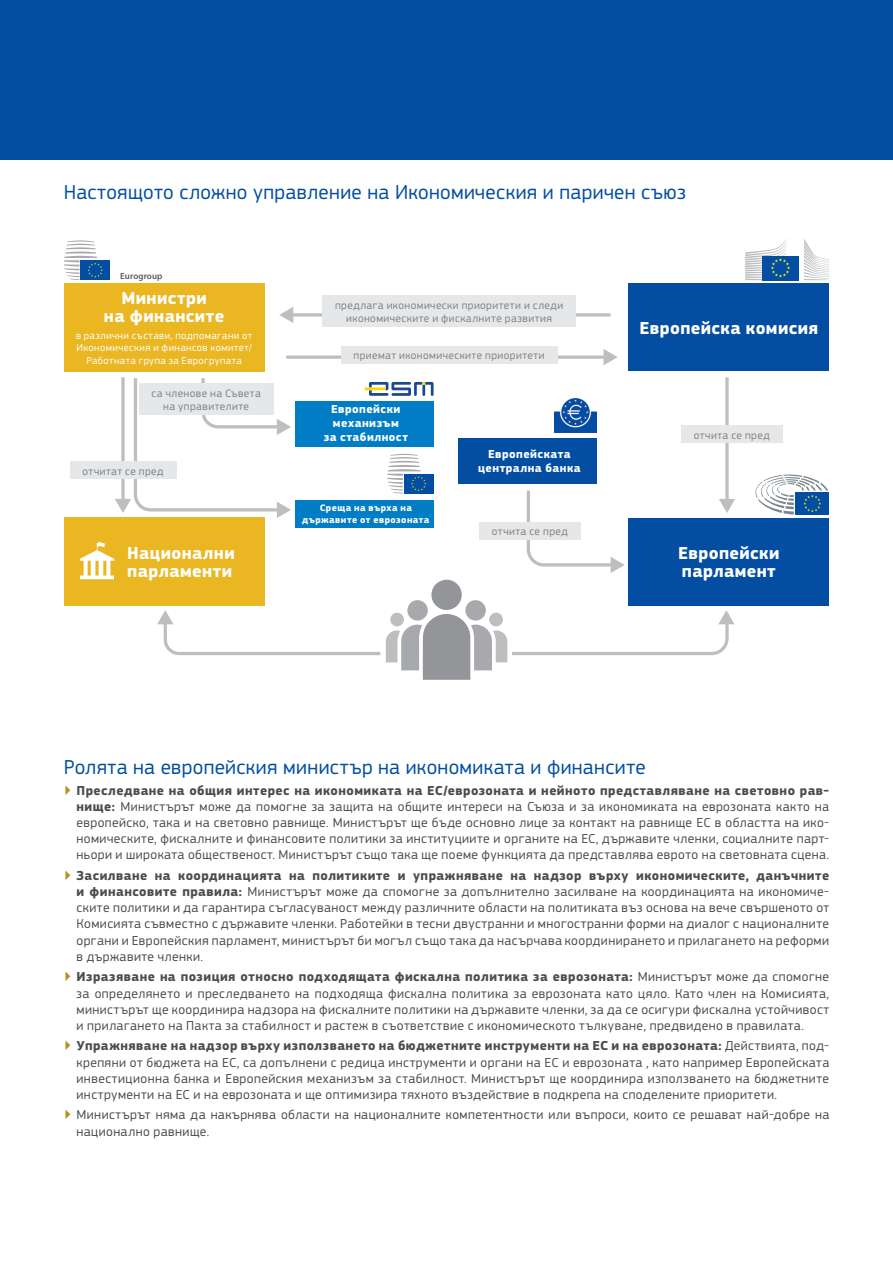
<style>
.page{position:relative;width:893px;height:1263px;background:#fff}
.page>*{position:absolute;margin:0;border:0;box-sizing:border-box;transform-origin:0 0}
.title_2_break{font:21px "EC Square Sans Pro";letter-spacing:.015em;color:#034ea2}
.fig3_1{font:700 18px/18px "EC Square Sans Pro";letter-spacing:.02em;color:#fff;text-align:center}
.fig3_4{font:700 18px/18px "EC Square Sans Pro";letter-spacing:.025em;color:#fff}
.t1{font:13.5px/16.2px "EC Square Sans Pro";letter-spacing:.03em;color:#4d4d4f;text-align:justify}
.fig3_5{font:700 12px/14.4px "EC Square Sans Pro";letter-spacing:.04em;color:#fff;text-align:center}
.fig3_3{font:11.25px/13.5px "EC Square Sans Pro";letter-spacing:.04em;color:#808285;text-align:center}
.fig3_2{font:10.5px/12.6px "EC Square Sans Pro";letter-spacing:.04em;color:#fff;text-align:center}
.fig3_5-2{font:700 9.75px/11.7px "EC Square Sans Pro";letter-spacing:.045em;color:#fff;text-align:center}
.fig3_0{font:600 9px "Myriad Pro";letter-spacing:.005em;color:#58595b}
.s1{color:#b6901b}
.s2{font-weight:700}
</style>
<div class="page">
<div style="left:0;top:0;width:893px;height:160px;background:#034ea2"></div>
<svg style="left:725px;top:377px;width:4px;height:122px"></svg>
<svg style="left:293px;top:313px;width:318px;height:4px"></svg>
<div style="left:64px;top:284px;width:201px;height:88px;background:#eab621"></div>
<div style="left:64px;top:518px;width:201px;height:88px;background:#eab621"></div>
<div style="left:628px;top:284px;width:201px;height:87px;background:#034ea2"></div>
<div style="left:628px;top:518px;width:201px;height:87px;background:#034ea2"></div>
<div style="left:458px;top:439px;width:138px;height:45px;background:#034ea2"></div>
<div style="left:295px;top:402px;width:139px;height:45px;background:#007dc5"></div>
<div style="left:295px;top:500px;width:139px;height:28px;background:#007dc5"></div>
<svg style="left:286px;top:355px;width:317px;height:4px"></svg>
<div style="left:795px;top:492px;width:34px;height:23px;background:#034ea2"></div>
<svg style="left:755px;top:474px;width:73px;height:40px"></svg>
<svg style="left:804px;top:239px;width:25px;height:41px"></svg>
<div style="left:762px;top:256px;width:36px;height:24px;background:#034ea2"></div>
<svg style="left:745px;top:239px;width:45px;height:41px"></svg>
<svg style="left:80px;top:542px;width:34px;height:37px"></svg>
<div style="left:431px;top:580px;width:31px;height:30px;background:#939598;border-radius:50%"></div>
<div style="left:407px;top:600px;width:21px;height:21px;background:#a7a9ac;border-radius:50%"></div>
<div style="left:465px;top:600px;width:21px;height:21px;background:#a7a9ac;border-radius:50%"></div>
<svg style="left:719px;top:499px;width:16px;height:14px"></svg>
<svg style="left:115px;top:377px;width:176px;height:141px"></svg>
<svg style="left:525px;top:490px;width:100px;height:83px"></svg>
<svg style="left:603px;top:349px;width:15px;height:16px"></svg>
<svg style="left:279px;top:307px;width:14px;height:16px"></svg>
<svg style="left:157px;top:610px;width:578px;height:70px"></svg>
<svg style="left:364px;top:382px;width:70px;height:14px"></svg>
<img style="left:555px;top:398px;width:41px;height:35px">
<div style="left:80px;top:260px;width:30px;height:20px;background:#034ea2"></div>
<svg style="left:64px;top:240px;width:39px;height:40px"></svg>
<div style="left:404px;top:474px;width:30px;height:20px;background:#034ea2"></div>
<svg style="left:387px;top:454px;width:39px;height:40px"></svg>
<div style="left:139px;top:383px;width:135px;height:32px;background:#e6e7e8"></div>
<div style="left:70px;top:461px;width:106px;height:18px;background:#e6e7e8"></div>
<div style="left:681px;top:425px;width:101px;height:18px;background:#e6e7e8"></div>
<div style="left:341px;top:346px;width:216px;height:18px;background:#e6e7e8"></div>
<div style="left:322px;top:295px;width:254px;height:31px;background:#e6e7e8"></div>
<div style="left:479px;top:522px;width:101px;height:17px;background:#e6e7e8"></div>
<p class="title_2_break" style="left:64px;top:179px;width:624px">Настоящото сложно управление на Икономическия и паричен съюз</p>
<p class="fig3_0" style="left:120px;top:270px;width:44px">Eurogroup</p>
<p class="fig3_1" style="left:104px;top:289px;width:122px">Министри<br>на финансите</p>
<p class="fig3_2" style="left:76px;top:329px;width:178px">в различни състави, подпомагани от<br>Икономическия и финансов комитет/<br>Работната група за Еврогрупата</p>
<p class="fig3_3" style="left:152px;top:386px;width:111px">са членове на Съвета на управителите</p>
<p class="fig3_3" style="left:82px;top:464px;width:82px">отчитат се пред</p>
<p class="fig3_4" style="left:127px;top:545px;width:109px">Национални парламенти</p>
<p class="fig3_3" style="left:335px;top:298px;width:230px">предлага икономически приоритети и следи икономическите и фискалните развития</p>
<p class="fig3_3" style="left:354px;top:349px;width:192px">приемат икономическите приоритети</p>
<p class="fig3_5" style="left:324px;top:402px;width:86px">Европейски механизъм<br>за стабилност</p>
<p class="fig3_5-2" style="left:302px;top:502px;width:129px">Среща на върха на държавите от еврозоната</p>
<p class="fig3_5" style="left:478px;top:447px;width:104px">Европейската централна банка</p>
<p class="fig3_3" style="left:492px;top:525px;width:77px">отчита се пред</p>
<p class="fig3_1" style="left:639px;top:320px;width:180px">Европейска комисия</p>
<p class="fig3_3" style="left:694px;top:428px;width:77px">отчита се пред</p>
<p class="fig3_1" style="left:678px;top:545px;width:103px;text-align:left">Европейски парламент</p>
<p class="title_2_break" style="left:64px;top:755px;width:583px">Ролята на европейския министър на икономиката и финансите</p>
<p class="t1" style="left:77px;top:782px;width:754px;text-indent:-13px"><span class="s1">▶</span> <span class="s2">Преследване на общия интерес на икономиката на ЕС/еврозоната и нейното представляване на световно рав&shy;нище:</span> Министърът може да помогне за защита на общите интереси на Съюза и за икономиката на еврозоната както на европейско, така и на световно равнище. Министърът ще бъде основно лице за контакт на равнище ЕС в областта на ико&shy;номическите, фискалните и финансовите политики за институциите и органите на ЕС, държавите членки, социалните парт&shy;ньори и широката общественост. Министърът също така ще поеме функцията да представлява еврото на световната сцена.</p>
<p class="t1" style="left:77px;top:867px;width:754px;text-indent:-13px"><span class="s1">▶</span> <span class="s2">Засилване на координацията на политиките и упражняване на надзор върху икономическите, данъчните и финансовите правила:</span> Министърът може да спомогне за допълнително засилване на координацията на икономиче&shy;ските политики и да гарантира съгласуваност между различните области на политиката въз основа на вече свършеното от Комисията съвместно с държавите членки. Работейки в тесни двустранни и многостранни форми на диалог с националните органи и Европейския парламент, министърът би могъл също така да насърчава координирането и прилагането на реформи в държавите членки.</p>
<p class="t1" style="left:77px;top:969px;width:754px;text-indent:-13px"><span class="s1">▶</span> <span class="s2">Изразяване на позиция относно подходящата фискална политика за еврозоната:</span> Министърът може да спомогне за определянето и преследването на подходяща фискална политика за еврозоната като цяло. Като член на Комисията, министърът ще координира надзора на фискалните политики на държавите членки, за да се осигури фискална устойчивост и прилагането на Пакта за стабилност и растеж в съответствие с икономическото тълкуване, предвидено в правилата.</p>
<p class="t1" style="left:77px;top:1038px;width:754px;text-indent:-13px"><span class="s1">▶</span> <span class="s2">Упражняване на надзор върху използването на бюджетните инструменти на ЕС и на еврозоната:</span> Действията, под&shy;крепяни от бюджета на ЕС, са допълнени с редица инструменти и органи на ЕС и еврозоната , като например Европейската инвестиционна банка и Европейския механизъм за стабилност. Министърът ще координира използването на бюджетните инструменти на ЕС и на еврозоната и ще оптимизира тяхното въздействие в подкрепа на споделените приоритети.</p>
<p class="t1" style="left:77px;top:1107px;width:754px;text-indent:-13px"><span class="s1">▶</span> Министърът няма да накърнява области на националните компетентности или въпроси, които се решават най-добре на национално равнище.</p>
</div>
